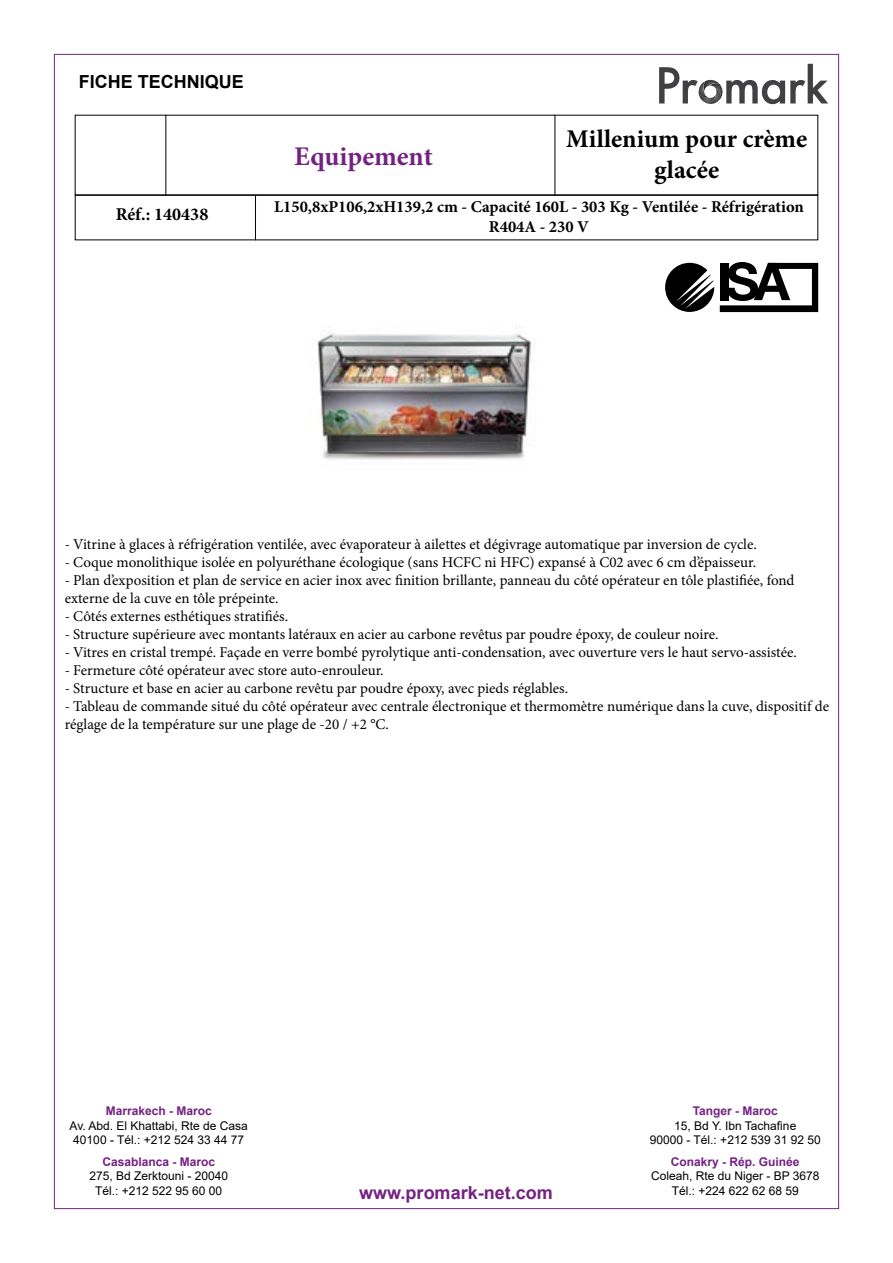
<style>
.page{position:relative;width:893px;height:1263px;background:#fff}
.page>*{position:absolute;margin:0;border:0;box-sizing:border-box;transform-origin:0 0}
.t1{font:700 27px "Minion Pro";letter-spacing:-.005em;color:#742282}
.t2{font:700 25.5px/30.6px "Minion Pro";color:#000;text-align:center}
.t3{font:700 18px "Arial";color:#742282}
.t4{font:700 18px "Arial";color:#000}
.t5{font:700 18px "Minion Pro";color:#000}
.t6{font:700 16.5px/19.8px "Minion Pro";color:#000;text-align:center}
.t7{font:15px/18px "Minion Pro";color:#000}
.t8{font:12px/14.4px "Arial";color:#000;text-align:center}
.t9{font:700 12px "Arial";color:#742282}
</style>
<div class="page">
<svg style="left:659px;top:64px;width:169px;height:40px"></svg>
<div style="left:75px;top:195px;width:743px;height:45px;border:1px solid #000"></div>
<hr style="left:165px;top:115px;width:1px;height:81px;background:#000">
<hr style="left:555px;top:115px;width:1px;height:80px;background:#000">
<hr style="left:255px;top:196px;width:1px;height:44px;background:#000">
<svg style="left:665px;top:263px;width:49px;height:49px"></svg>
<svg style="left:720px;top:262px;width:98px;height:50px"></svg>
<img style="left:317px;top:327px;width:218px;height:133px">
<p class="t4" style="left:79px;top:69px;width:167px">FICHE TECHNIQUE</p>
<p class="t5" style="left:116px;top:201px;width:94px">Réf.: 140438</p>
<h2 class="t2" style="left:566px;top:123px;width:242px">Millenium pour crème glacée</h2>
<p class="t6" style="left:274px;top:196px;width:531px">L150,8xP106,2xH139,2 cm - Capacité 160L - 303 Kg - Ventilée - Réfrigération<br>R404A - 230 V</p>
<h1 class="t1" style="left:294px;top:137px;width:140px">Equipement</h1>
<p class="t7" style="left:65px;top:535px;width:694px">- Vitrine à glaces à réfrigération ventilée, avec évaporateur à ailettes et dégivrage automatique par inversion de cycle.</p>
<p class="t7" style="left:65px;top:553px;width:693px">- Coque monolithique isolée en polyuréthane écologique (sans HCFC ni HFC) expansé à C02 avec 6 cm d’épaisseur.</p>
<p class="t7" style="left:65px;top:571px;width:731px">- Plan d’exposition et plan de service en acier inox avec finition brillante, panneau du côté opérateur en tôle plastifiée, fond externe de la cuve en tôle prépeinte.</p>
<p class="t7" style="left:65px;top:607px;width:225px">- Côtés externes esthétiques stratifiés.</p>
<p class="t7" style="left:65px;top:625px;width:655px">- Structure supérieure avec montants latéraux en acier au carbone revêtus par poudre époxy, de couleur noire.</p>
<p class="t7" style="left:65px;top:643px;width:734px">- Vitres en cristal trempé. Façade en verre bombé pyrolytique anti-condensation, avec ouverture vers le haut servo-assistée.</p>
<p class="t7" style="left:65px;top:661px;width:321px">- Fermeture côté opérateur avec store auto-enrouleur.</p>
<p class="t7" style="left:65px;top:679px;width:505px">- Structure et base en acier au carbone revêtu par poudre époxy, avec pieds réglables.</p>
<p class="t7" style="left:65px;top:697px;width:766px">- Tableau de commande situé du côté opérateur avec centrale électronique et thermomètre numérique dans la cuve, dispositif de réglage de la température sur une plage de -20 / +2 °C.</p>
<p class="t9" style="left:106px;top:1102px;width:108px">Marrakech - Maroc</p>
<p class="t8" style="left:70px;top:1118px;width:180px">Av. Abd. El Khattabi, Rte de Casa<br>40100 - Tél.: +212 524 33 44 77</p>
<p class="t9" style="left:102px;top:1153px;width:114px">Casablanca - Maroc</p>
<p class="t8" style="left:89px;top:1169px;width:140px">275, Bd Zerktouni - 20040<br>Tél.: +212 522 95 60 00</p>
<p class="t3" style="left:359px;top:1179px;width:195px">www.promark-net.com</p>
<p class="t9" style="left:693px;top:1102px;width:87px">Tanger - Maroc</p>
<p class="t8" style="left:650px;top:1118px;width:172px">15, Bd Y. Ibn Tachafine<br>90000 - Tél.: +212 539 31 92 50</p>
<p class="t9" style="left:671px;top:1153px;width:130px">Conakry - Rép. Guinée</p>
<p class="t8" style="left:651px;top:1169px;width:170px">Coleah, Rte du Niger - BP 3678<br>Tél.: +224 622 62 68 59</p>
</div>
